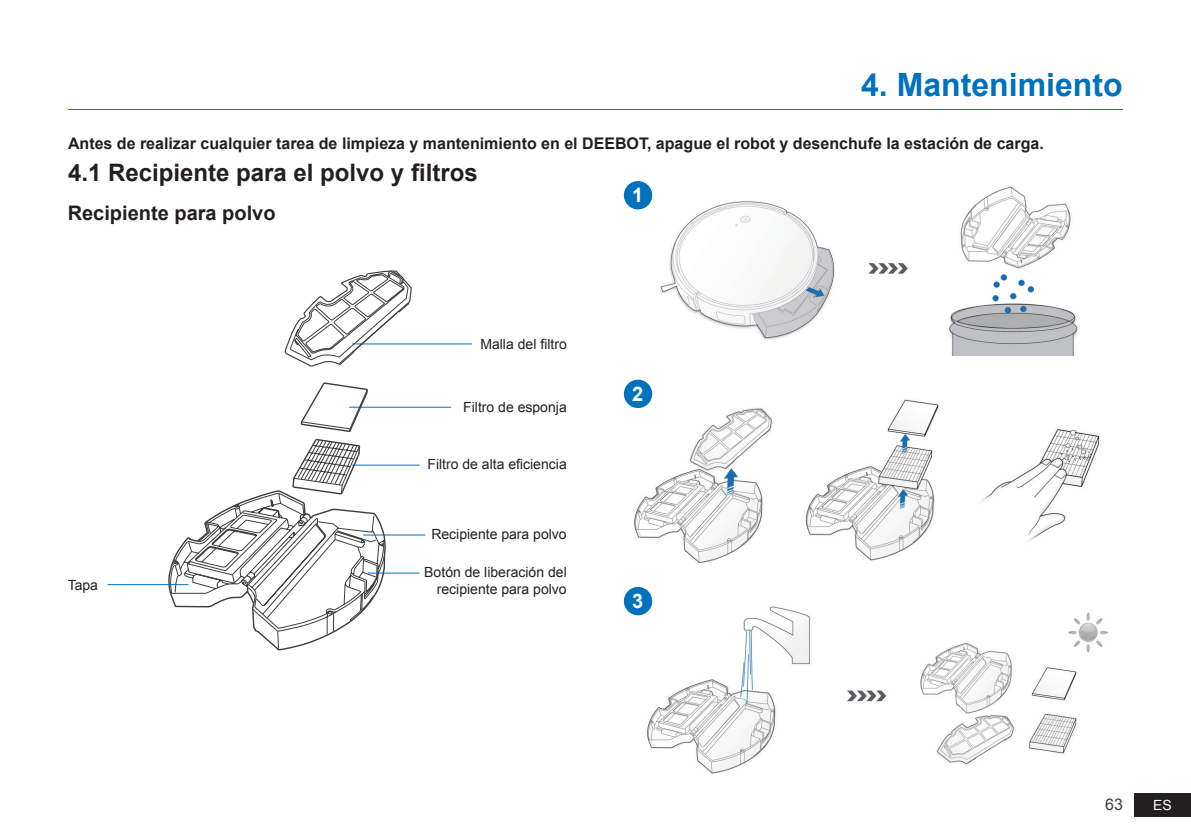
<style>
.page{position:relative;width:1191px;height:840px;background:#fff}
.page>*{position:absolute;margin:0;border:0;box-sizing:border-box;transform-origin:0 0}
.t1{font:700 32px "Arial";color:#0072bc}
.t2{font:700 24px "Arial";color:#231f20}
.t3{font:700 20px "Arial";color:#231f20}
.t4{font:700 20px "Arial";color:#fff}
.t5{font:700 16px "Arial";color:#231f20}
.t6{font:16px "Arial";color:#3e3e3f}
.t7{font:14px/16.8px "Arial";color:#231f20;text-align:right}
.t8{font:14px "Arial";color:#fff}
</style>
<div class="page">
<hr style="left:68px;top:109px;width:1055px;height:1px;background:#0072bc">
<div style="left:1134px;top:792px;width:57px;height:24px;background:#231f20"></div>
<img style="left:624px;top:394px;width:476px;height:170px">
<img style="left:631px;top:185px;width:447px;height:170px">
<img style="left:624px;top:605px;width:484px;height:169px">
<div style="left:624px;top:181px;width:28px;height:28px;background:#0072bc;border-radius:50%"></div>
<div style="left:624px;top:379px;width:28px;height:29px;background:#0072bc;border-radius:50%"></div>
<div style="left:624px;top:586px;width:28px;height:29px;background:#0072bc;border-radius:50%"></div>
<hr style="left:352px;top:343px;width:119px;height:1px;background:#0072bc">
<hr style="left:352px;top:464px;width:67px;height:1px;background:#0072bc">
<hr style="left:363px;top:534px;width:62px;height:1px;background:#0072bc">
<hr style="left:368px;top:572px;width:51px;height:1px;background:#0072bc">
<hr style="left:108px;top:584px;width:80px;height:1px;background:#0072bc">
<hr style="left:349px;top:406px;width:102px;height:1px;background:#0072bc">
<svg style="left:168px;top:382px;width:218px;height:269px"></svg>
<svg style="left:284px;top:270px;width:128px;height:97px"></svg>
<h1 class="t1" style="left:861px;top:63px;width:263px">4. Mantenimiento</h1>
<p class="t5" style="left:68px;top:132px;width:977px">Antes de realizar cualquier tarea de limpieza y mantenimiento en el DEEBOT, apague el robot y desenchufe la estación de carga.</p>
<h2 class="t2" style="left:68px;top:157px;width:411px">4.1 Recipiente para el polvo y filtros</h2>
<h3 class="t3" style="left:68px;top:199px;width:209px">Recipiente para polvo</h3>
<p class="t7" style="left:68px;top:576px;width:32px">Tapa</p>
<p class="t7" style="left:480px;top:335px;width:88px">Malla del filtro</p>
<p class="t7" style="left:463px;top:398px;width:105px">Filtro de esponja</p>
<p class="t7" style="left:427px;top:456px;width:141px">Filtro de alta eficiencia</p>
<p class="t7" style="left:431px;top:525px;width:137px">Recipiente para polvo</p>
<p class="t7" style="left:424px;top:564px;width:144px">Botón de liberación del recipiente para polvo</p>
<h3 class="t4" style="left:632px;top:182px;width:13px">1</h3>
<h3 class="t4" style="left:632px;top:380px;width:13px">2</h3>
<h3 class="t4" style="left:632px;top:587px;width:13px">3</h3>
<p class="t6" style="left:1105px;top:793px;width:19px">63</p>
<p class="t8" style="left:1153px;top:795px;width:20px">ES</p>
</div>
